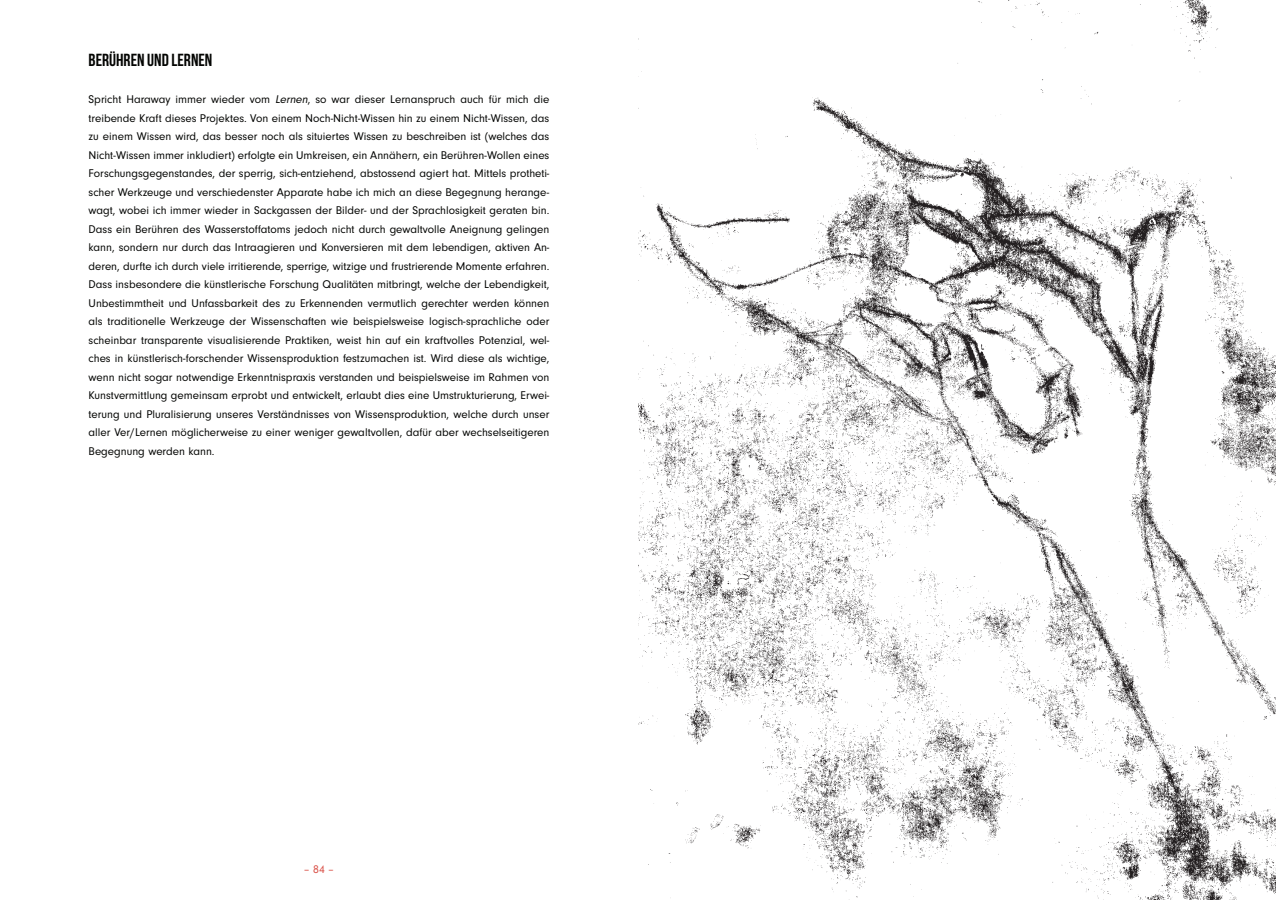
<style>
.page{position:relative;width:1276px;height:900px;background:#fff}
.page>*{position:absolute;margin:0;border:0;box-sizing:border-box;transform-origin:0 0}
.FLIESSTEXT{font:700 17.5px "Bebas Neue";color:#040503}
.FLIESSTEXT-2{font:11.62px/18.5px "Neuzeit Gro";color:#040503;text-align:justify}
.t1{font:11.62px "Neuzeit Gro";color:#d94e45}
.s1{font-style:italic}
</style>
<div class="page">
<img style="left:638px;top:0;width:638px;height:900px">
<p class="FLIESSTEXT" style="left:89px;top:51px;width:125px">BERÜHREN UND LERNEN</p>
<p class="FLIESSTEXT-2" style="left:89px;top:90px;width:462px">Spricht Haraway immer wieder vom <span class="s1">Lernen</span>, so war dieser Lernanspruch auch für mich die treibende Kraft dieses Projektes. Von einem Noch-Nicht-Wissen hin zu einem Nicht-Wissen, das zu einem Wissen wird, das besser noch als situiertes Wissen zu beschreiben ist (welches das Nicht-Wissen immer inkludiert) erfolgte ein Umkreisen, ein Annähern, ein Berühren-Wollen eines Forschungsgegenstandes, der sperrig, sich-entziehend, abstossend agiert hat. Mittels protheti&shy;scher Werkzeuge und verschiedenster Apparate habe ich mich an diese Begegnung herange&shy;wagt, wobei ich immer wieder in Sackgassen der Bilder- und der Sprachlosigkeit geraten bin.<br>Dass ein Berühren des Wasserstoffatoms jedoch nicht durch gewaltvolle Aneignung gelingen kann, sondern nur durch das Intraagieren und Konversieren mit dem lebendigen, aktiven An&shy;deren, durfte ich durch viele irritierende, sperrige, witzige und frustrierende Momente erfahren.<br>Dass insbesondere die künstlerische Forschung Qualitäten mitbringt, welche der Lebendigkeit, Unbestimmtheit und Unfassbarkeit des zu Erkennenden vermutlich gerechter werden können als traditionelle Werkzeuge der Wissenschaften wie beispielsweise logisch-sprachliche oder scheinbar transparente visualisierende Praktiken, weist hin auf ein kraftvolles Potenzial, wel&shy;ches in künstlerisch-forschender Wissensproduktion festzumachen ist. Wird diese als wichtige, wenn nicht sogar notwendige Erkenntnispraxis verstanden und beispielsweise im Rahmen von Kunstvermittlung gemeinsam erprobt und entwickelt, erlaubt dies eine Umstrukturierung, Erwei&shy;terung und Pluralisierung unseres Verständnisses von Wissensproduktion, welche durch unser aller Ver/Lernen möglicherweise zu einer weniger gewaltvollen, dafür aber wechselseitigeren Begegnung werden kann.</p>
<p class="t1" style="left:304px;top:863px;width:32px">– 84 –</p>
</div>
